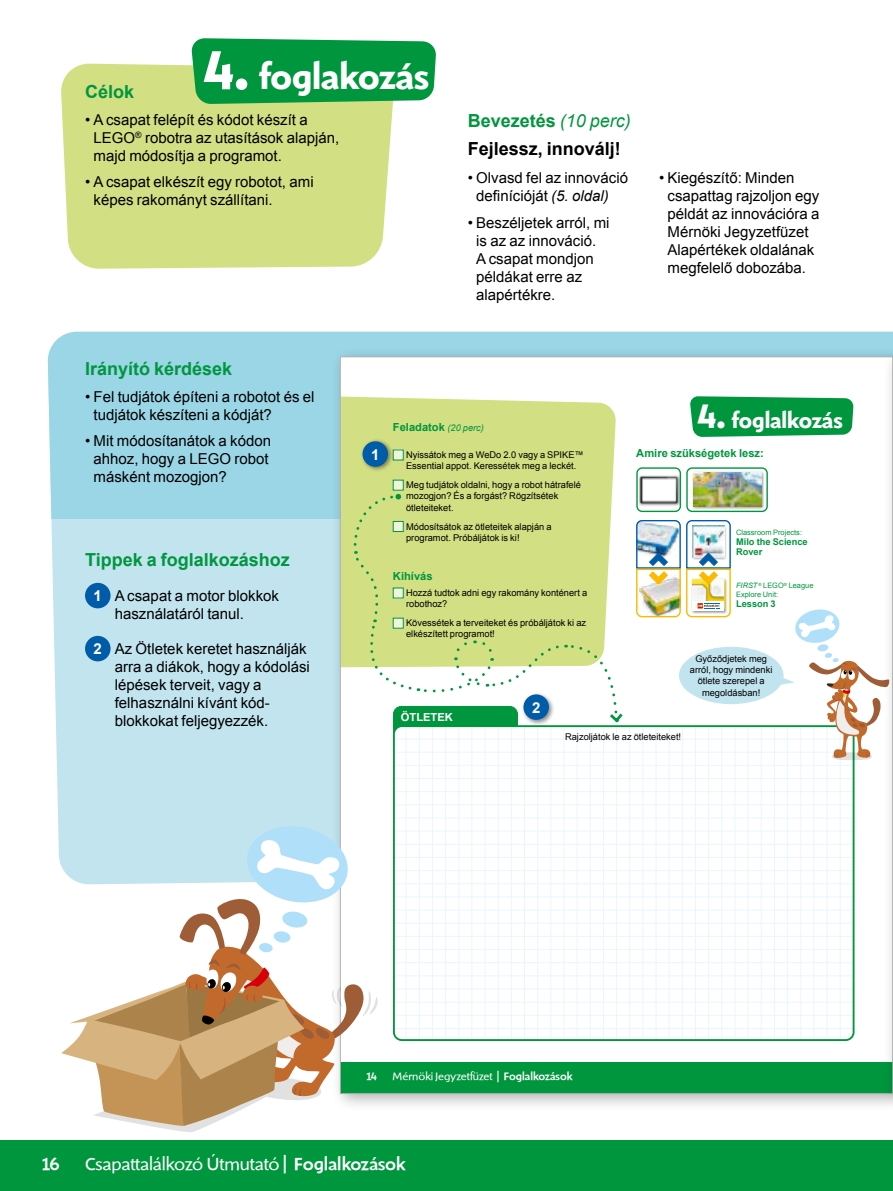
<style>
.page{position:relative;width:893px;height:1191px;background:#fff}
.page>*{position:absolute;margin:0;border:0;box-sizing:border-box;transform-origin:0 0}
.t1{font:700 36px "Shinn RR";color:#fff}
.t2{font:700 22.2px "Shinn RR";color:#fff}
.t3{font:700 18px "Arial";color:#00963e}
.t4{font:18px "Shinn RR";color:#fff}
.t5{font:700 18px/28px "Arial";color:#000}
.t6{font:500 18px "Shinn RR";color:#fff}
.t7{font:15px/18px "Arial";color:#000}
.t8{font:700 15px "Arial";color:#fff}
.t9{font:700 11.1px "Arial";color:#00963e}
.t10{font:11.1px "Shinn RR";color:#fff}
.t11{font:700 11.1px "Arial";color:#fff}
.t12{font:500 11.1px "Shinn RR";color:#fff}
.t13{font:9.3px/11.1px "Arial";color:#000}
.t14{font:700 9.3px/10.2px "Arial";color:#00963e}
.t15{font:7.35px/8.4px "Arial";color:#00963e}
.s1{font-size:57px}
.s2{font-style:italic}
.s3{color:#00963e}
.s4{font-weight:400;font-style:italic;color:#00963e}
.s5{font-weight:400;font-style:italic;font-size:9.3px}
.s6{font-size:35.25px}
.s7{font-size:16.65px}
.s8{font-weight:500}
.s9{font-size:27px}
</style>
<div class="page">
<div style="left:51px;top:519px;width:279px;height:346px;background:#c1e4ef"></div>
<div style="left:48px;top:332px;width:845px;height:187px;background:#9bd6e6"></div>
<div style="left:0;top:1140px;width:893px;height:51px;background:#00963e"></div>
<div style="left:61px;top:63px;width:332px;height:206px;background:#d2df83"></div>
<svg style="left:193px;top:38px;width:243px;height:65px;background:#0e9b47"></svg>
<div style="left:330px;top:346px;width:563px;height:765px;background:#000;opacity:.3"></div>
<div style="left:340px;top:357px;width:553px;height:736px;background:#fff"></div>
<svg style="left:393px;top:706px;width:124px;height:46px"></svg>
<div style="left:340px;top:1062px;width:553px;height:31px;background:#00963e"></div>
<div style="left:342px;top:396px;width:274px;height:271px;background:#d2df83"></div>
<svg style="left:396px;top:728px;width:239px;height:310px"></svg>
<hr style="left:394px;top:738px;width:460px;height:1px;background:#eaf6fe">
<hr style="left:394px;top:765px;width:460px;height:1px;background:#eaf6fe">
<hr style="left:394px;top:791px;width:460px;height:1px;background:#eaf6fe">
<hr style="left:394px;top:817px;width:460px;height:1px;background:#eaf6fe">
<hr style="left:394px;top:844px;width:460px;height:1px;background:#eaf6fe">
<hr style="left:394px;top:870px;width:460px;height:1px;background:#eaf6fe">
<hr style="left:394px;top:896px;width:460px;height:1px;background:#eaf6fe">
<hr style="left:394px;top:922px;width:460px;height:1px;background:#eaf6fe">
<hr style="left:394px;top:949px;width:460px;height:1px;background:#eaf6fe">
<hr style="left:394px;top:975px;width:460px;height:1px;background:#eaf6fe">
<hr style="left:394px;top:1001px;width:460px;height:1px;background:#eaf6fe">
<hr style="left:394px;top:1028px;width:460px;height:1px;background:#eaf6fe">
<hr style="left:394px;top:726px;width:460px;height:1px;background:#eaf6fe">
<hr style="left:394px;top:752px;width:460px;height:1px;background:#eaf6fe">
<hr style="left:394px;top:778px;width:460px;height:1px;background:#eaf6fe">
<hr style="left:394px;top:804px;width:460px;height:1px;background:#eaf6fe">
<hr style="left:394px;top:831px;width:460px;height:1px;background:#eaf6fe">
<hr style="left:394px;top:857px;width:460px;height:1px;background:#eaf6fe">
<hr style="left:394px;top:883px;width:460px;height:1px;background:#eaf6fe">
<hr style="left:394px;top:909px;width:460px;height:1px;background:#eaf6fe">
<hr style="left:394px;top:936px;width:460px;height:1px;background:#eaf6fe">
<hr style="left:394px;top:962px;width:460px;height:1px;background:#eaf6fe">
<hr style="left:394px;top:988px;width:460px;height:1px;background:#eaf6fe">
<hr style="left:394px;top:1015px;width:460px;height:1px;background:#eaf6fe">
<hr style="left:406px;top:726px;width:1px;height:314px;background:#eaf6fe">
<hr style="left:432px;top:726px;width:1px;height:314px;background:#eaf6fe">
<hr style="left:458px;top:726px;width:1px;height:314px;background:#eaf6fe">
<hr style="left:485px;top:726px;width:1px;height:314px;background:#eaf6fe">
<hr style="left:511px;top:726px;width:1px;height:314px;background:#eaf6fe">
<hr style="left:537px;top:726px;width:1px;height:314px;background:#eaf6fe">
<hr style="left:563px;top:726px;width:1px;height:314px;background:#eaf6fe">
<hr style="left:590px;top:726px;width:1px;height:314px;background:#eaf6fe">
<hr style="left:616px;top:726px;width:1px;height:314px;background:#eaf6fe">
<hr style="left:419px;top:726px;width:1px;height:314px;background:#eaf6fe">
<hr style="left:445px;top:726px;width:1px;height:314px;background:#eaf6fe">
<hr style="left:472px;top:726px;width:1px;height:314px;background:#eaf6fe">
<hr style="left:498px;top:726px;width:1px;height:314px;background:#eaf6fe">
<hr style="left:524px;top:726px;width:1px;height:314px;background:#eaf6fe">
<hr style="left:551px;top:726px;width:1px;height:314px;background:#eaf6fe">
<hr style="left:577px;top:726px;width:1px;height:314px;background:#eaf6fe">
<hr style="left:603px;top:726px;width:1px;height:314px;background:#eaf6fe">
<hr style="left:629px;top:726px;width:1px;height:314px;background:#eaf6fe">
<svg style="left:352px;top:493px;width:271px;height:231px"></svg>
<div style="left:393px;top:450px;width:10px;height:10px;background:#f0f4da"></div>
<div style="left:393px;top:480px;width:10px;height:10px;background:#f0f4da"></div>
<div style="left:393px;top:521px;width:10px;height:10px;background:#f0f4da"></div>
<div style="left:393px;top:521px;width:10px;height:11px;border:1px solid #00963e"></div>
<div style="left:393px;top:588px;width:10px;height:10px;background:#f0f4da"></div>
<div style="left:393px;top:618px;width:10px;height:10px;background:#f0f4da"></div>
<div style="left:883px;top:346px;width:10px;height:765px;background:#000;opacity:.3"></div>
<svg style="left:635px;top:357px;width:258px;height:736px"></svg>
<svg style="left:61px;top:825px;width:317px;height:307px"></svg>
<div style="left:521px;top:692px;width:33px;height:33px;background:#000;opacity:.45"></div>
<div style="left:523px;top:694px;width:26px;height:26px;background:#005ba9;border-radius:50%"></div>
<div style="left:360px;top:439px;width:33px;height:33px;background:#000;opacity:.45"></div>
<div style="left:362px;top:441px;width:26px;height:26px;background:#005ba9;border-radius:50%"></div>
<div style="left:85px;top:583px;width:26px;height:25px;background:#005ba9;border-radius:50%"></div>
<div style="left:85px;top:636px;width:26px;height:25px;background:#005ba9;border-radius:50%"></div>
<h1 class="t1" style="left:205px;top:56px;width:226px"><span class="s1">4.</span> foglakozás</h1>
<p class="t3" style="left:85px;top:80px;width:51px">Célok</p>
<p class="t7" style="left:94px;top:111px;width:247px;text-indent:-9px">• A csapat felépít és kódot készít a<br>LEGO<sup>®</sup> robotra az utasítások alapján, majd módosítja a programot.</p>
<p class="t7" style="left:94px;top:173px;width:222px;text-indent:-9px">• A csapat elkészít egy robotot, ami képes rakományt szállítani.</p>
<p class="t7" style="left:476px;top:169px;width:153px;text-indent:-9px">• Olvasd fel az innováció definícióját <span class="s2">(5. oldal)</span></p>
<p class="t7" style="left:476px;top:214px;width:135px;text-indent:-9px">• Beszéljetek arról, mi is az az innováció.<br>A csapat mondjon példákat erre az alapértékre.</p>
<p class="t5" style="left:468px;top:107px;width:165px"><span class="s3">Bevezetés</span> <span class="s4">(10 perc)<br></span>Fejlessz, innoválj!</p>
<p class="t7" style="left:668px;top:169px;width:153px;text-indent:-9px">• Kiegészítő: Minden csapattag rajzoljon egy példát az innovációra a<br>Mérnöki Jegyzetfüzet<br>Alapértékek oldalának megfelelő dobozába.</p>
<p class="t3" style="left:85px;top:357px;width:149px">Irányító kérdések</p>
<p class="t7" style="left:94px;top:387px;width:222px;text-indent:-9px">• Fel tudjátok építeni a robotot és el tudjátok készíteni a kódját?</p>
<p class="t7" style="left:94px;top:432px;width:179px;text-indent:-9px">• Mit módosítanátok a kódon ahhoz, hogy a LEGO robot másként mozogjon?</p>
<p class="t3" style="left:85px;top:548px;width:206px">Tippek a foglalkozáshoz</p>
<p class="t7" style="left:115px;top:587px;width:166px">A csapat a motor blokkok használatáról tanul.</p>
<p class="t7" style="left:115px;top:640px;width:197px">Az Ötletek keretet használják arra a diákok, hogy a kódolási lépések terveit, vagy a felhasználni kívánt kód&shy;blokkokat feljegyezzék.</p>
<p class="t8" style="left:94px;top:586px;width:10px">1</p>
<p class="t8" style="left:94px;top:639px;width:10px">2</p>
<p class="t8" style="left:371px;top:444px;width:10px">1</p>
<p class="t9" style="left:393px;top:419px;width:93px">Feladatok <span class="s5">(20 perc)</span></p>
<p class="t13" style="left:406px;top:449px;width:179px">Nyissátok meg a WeDo 2.0 vagy a SPIKE™<br>Essential appot. Keressétek meg a leckét.</p>
<p class="t13" style="left:406px;top:479px;width:176px">Meg tudjátok oldalni, hogy a robot hátrafelé mozogjon? És a forgást? Rögzítsétek ötleteiteket.</p>
<p class="t13" style="left:406px;top:521px;width:147px">Módosítsátok az ötleteitek alapján a programot. Próbáljátok is ki!</p>
<p class="t9" style="left:393px;top:568px;width:41px">Kihívás</p>
<p class="t13" style="left:406px;top:587px;width:183px">Hozzá tudtok adni egy rakomány konténert a robothoz?</p>
<p class="t13" style="left:406px;top:617px;width:181px">Kövessétek a terveiteket és próbáljátok ki az elkészített programot!</p>
<p class="t11" style="left:401px;top:709px;width:53px">ÖTLETEK</p>
<p class="t8" style="left:532px;top:697px;width:10px">2</p>
<h2 class="t2" style="left:698px;top:407px;width:146px"><span class="s6">4.</span> foglalkozás</h2>
<p class="t9" style="left:636px;top:446px;width:129px">Amire szükségetek lesz:</p>
<p class="t15" style="left:736px;top:528px;width:68px">Classroom Projects:</p>
<p class="t14" style="left:736px;top:537px;width:73px">Milo the Science<br>Rover</p>
<p class="t15" style="left:736px;top:581px;width:79px"><span class="s2">FIRST</span> <sup>®</sup> LEGO<sup>®</sup> League<br>Explore Unit:</p>
<p class="t14" style="left:736px;top:599px;width:41px">Lesson 3</p>
<p class="t13" style="left:690px;top:653px;width:84px;text-align:center">Győződjetek meg arról, hogy mindenki ötlete szerepel a megoldásban!</p>
<p class="t13" style="left:565px;top:731px;width:118px">Rajzoljátok le az ötleteiteket!</p>
<p class="t12" style="left:367px;top:1070px;width:12px">14</p>
<p class="t10" style="left:393px;top:1070px;width:181px">Mérnöki Jegyzetfüzet <span class="s7">I</span> <span class="s8">Foglalkozások</span></p>
<p class="t6" style="left:43px;top:1152px;width:19px">16</p>
<p class="t4" style="left:85px;top:1153px;width:322px">Csapattalálkozó Útmutató <span class="s9">I</span> <span class="s8">Foglalkozások</span></p>
</div>
